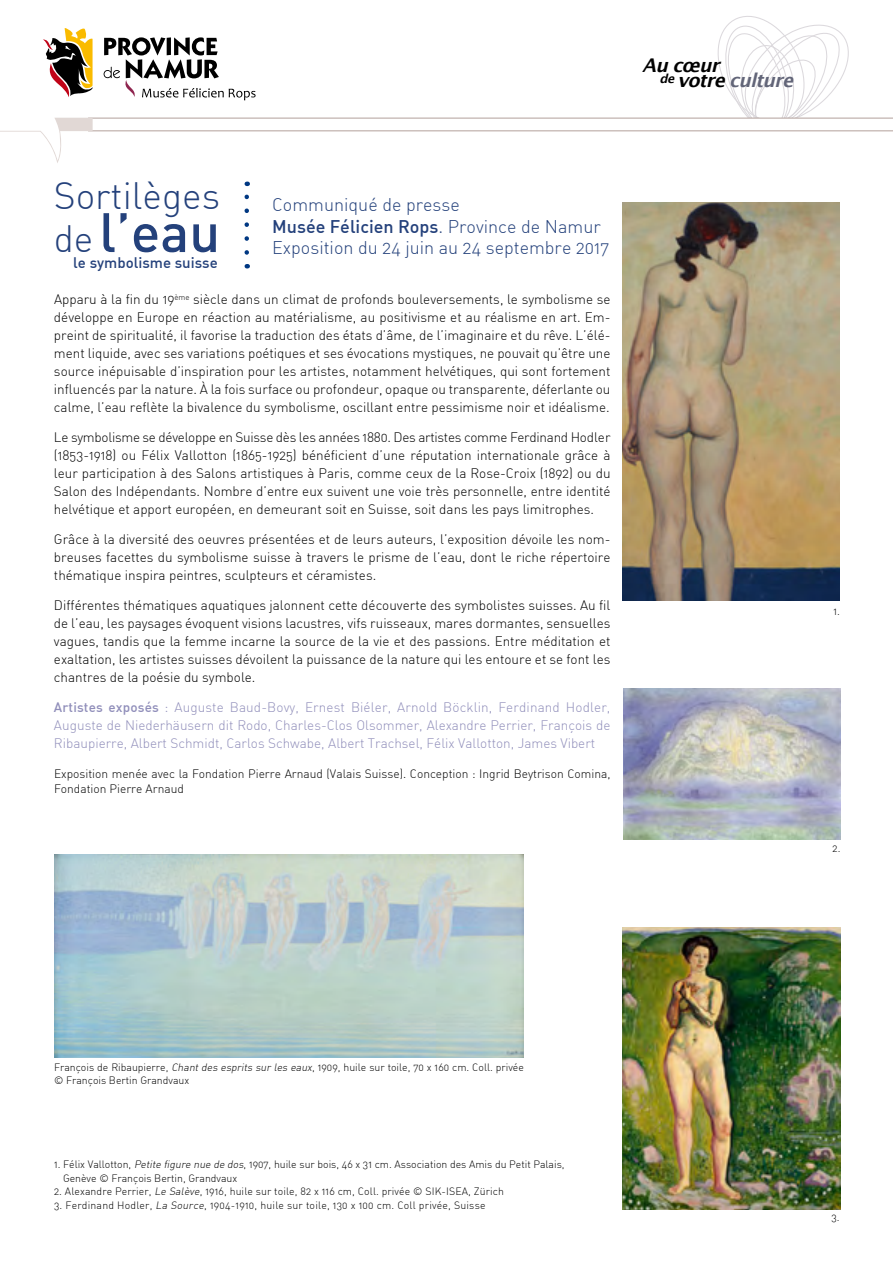
<style>
.page{position:relative;width:893px;height:1263px;background:#fff}
.page>*{position:absolute;margin:0;border:0;box-sizing:border-box;transform-origin:0 0}
.t1{font:500 54.6px "DIN Alternate";color:#24417b}
.t2{font:300 37.35px "DIN Alternate";color:#24417b}
.t3{font:italic 600 18.9px/15.3px "Lucida Sans";color:#000}
.t4{font:300 18px/21.6px "DIN Alternate";color:#24417b}
.t5{font:500 15px "DIN Alternate";color:#24417b}
.t6{font:300 13.5px/18px "DIN Alternate";color:#000;text-align:justify}
.t7{font:300 13.5px/18px "DIN Alternate";color:#908eba;text-align:justify}
.t8{font:300 12px/15px "DIN Alternate";color:#000}
.t9{font:300 10.5px/13.5px "DIN Alternate";color:#000}
.t10{font:300 10.5px "DIN Alternate";letter-spacing:.02em;color:#000}
.s1{color:#626578}
.s2{font-weight:300;font-size:37.35px}
.s3{font-weight:500}
.s4{font-style:italic}
</style>
<div class="page">
<svg style="left:0;top:16px;width:893px;height:147px"></svg>
<img style="left:622px;top:202px;width:217px;height:398px">
<svg style="left:244px;top:182px;width:5px;height:70px"></svg>
<img style="left:624px;top:688px;width:216px;height:152px">
<img style="left:622px;top:928px;width:218px;height:282px">
<img style="left:54px;top:855px;width:470px;height:202px">
<h3 class="t3" style="left:659px;top:57px;width:140px;text-indent:-17px">Au cœur <sup>de</sup>votre <span class="s1">culture</span></h3>
<h2 class="t2" style="left:54px;top:173px;width:168px">Sortilèges</h2>
<h1 class="t1" style="left:54px;top:197px;width:168px"><span class="s2">de</span> l’eau</h1>
<p class="t5" style="left:73px;top:253px;width:146px">le symbolisme suisse</p>
<h3 class="t4" style="left:272px;top:194px;width:338px">Communiqué de presse<br><span class="s3">Musée Félicien Rops</span>. Province de Namur<br>Exposition du 24 juin au 24 septembre 2017</h3>
<p class="t6" style="left:54px;top:290px;width:558px">Apparu à la fin du 19<sup>ème</sup> siècle dans un climat de profonds bouleversements, le symbolisme se développe en Europe en réaction au matérialisme, au positivisme et au réalisme en art. Em&shy;preint de spiritualité, il favorise la traduction des états d’âme, de l’imaginaire et du rêve. L’élé&shy;ment liquide, avec ses variations poétiques et ses évocations mystiques, ne pouvait qu’être une source inépuisable d’inspiration pour les artistes, notamment helvétiques, qui sont fortement influencés par la nature. À la fois surface ou profondeur, opaque ou transparente, déferlante ou calme, l’eau reflète la bivalence du symbolisme, oscillant entre pessimisme noir et idéalisme.</p>
<p class="t6" style="left:54px;top:428px;width:558px">Le symbolisme se développe en Suisse dès les années 1880. Des artistes comme Ferdinand Hodler (1853-1918) ou Félix Vallotton (1865-1925) bénéficient d’une réputation internationale grâce à leur participation à des Salons artistiques à Paris, comme ceux de la Rose-Croix (1892) ou du Salon des Indépendants. Nombre d’entre eux suivent une voie très personnelle, entre identité helvétique et apport européen, en demeurant soit en Suisse, soit dans les pays limitrophes.</p>
<p class="t6" style="left:54px;top:530px;width:558px">Grâce à la diversité des oeuvres présentées et de leurs auteurs, l’exposition dévoile les nom&shy;breuses facettes du symbolisme suisse à travers le prisme de l’eau, dont le riche répertoire thématique inspira peintres, sculpteurs et céramistes.</p>
<p class="t6" style="left:54px;top:596px;width:558px">Différentes thématiques aquatiques jalonnent cette découverte des symbolistes suisses. Au fil de l’eau, les paysages évoquent visions lacustres, vifs ruisseaux, mares dormantes, sensuelles vagues, tandis que la femme incarne la source de la vie et des passions. Entre méditation et exaltation, les artistes suisses dévoilent la puissance de la nature qui les entoure et se font les chantres de la poésie du symbole.</p>
<p class="t7" style="left:54px;top:698px;width:558px"><span class="s3">Artistes exposés</span> : Auguste Baud-Bovy, Ernest Biéler, Arnold Böcklin, Ferdinand Hodler, Auguste de Niederhäusern dit Rodo, Charles-Clos Olsommer, Alexandre Perrier, François de Ribaupierre, Albert Schmidt, Carlos Schwabe, Albert Trachsel, Félix Vallotton, James Vibert</p>
<p class="t8" style="left:54px;top:766px;width:558px">Exposition menée avec la Fondation Pierre Arnaud (Valais Suisse). Conception : Ingrid Beytrison Comina,<br>Fondation Pierre Arnaud</p>
<p class="t9" style="left:833px;top:604px;width:8px">1.</p>
<p class="t9" style="left:833px;top:841px;width:9px">2.</p>
<p class="t9" style="left:54px;top:1060px;width:471px">François de Ribaupierre, <span class="s4">Chant des esprits sur les eaux</span>, 1909, huile sur toile, 70 x 160 cm. Coll. privée © François Bertin Grandvaux</p>
<p class="t9" style="left:63px;top:1157px;width:503px;text-indent:-9px">1. Félix Vallotton, <span class="s4">Petite figure nue de dos</span>, 1907, huile sur bois, 46 x 31 cm. Association des Amis du Petit Palais,<br>Genève © François Bertin, Grandvaux</p>
<p class="t9" style="left:54px;top:1184px;width:452px">2. Alexandre Perrier, <span class="s4">Le Salève</span>, 1916, huile sur toile, 82 x 116 cm, Coll. privée © SIK-ISEA, Zürich</p>
<p class="t10" style="left:54px;top:1198px;width:433px">3. Ferdinand Hodler, <span class="s4">La Source</span>, 1904-1910, huile sur toile, 130 x 100 cm. Coll privée, Suisse</p>
<p class="t9" style="left:831px;top:1211px;width:10px">3.</p>
</div>
